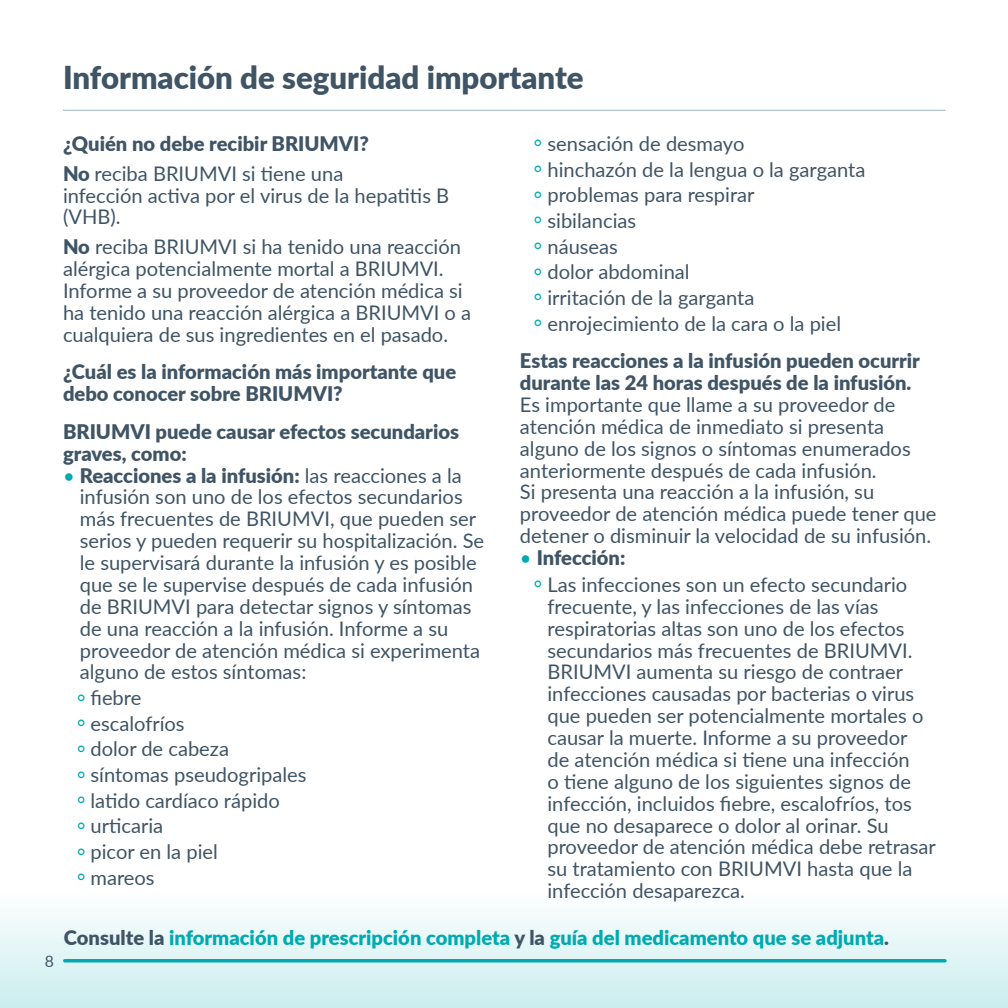
<style>
.page{position:relative;width:1008px;height:1008px;background:#fff}
.page>*{position:absolute;margin:0;border:0;box-sizing:border-box;transform-origin:0 0}
.Headlines{font:900 31.5px "Lato";color:#3f5465}
.Body_copy{font:20.12px/21.9px "Lato";color:#3f5465}
.Sub_bullets{font:20.12px/21.9px "Lato";color:#3f5465}
.Body_copy-2{font:900 20.12px/21.9px "Lato";color:#3f5465}
.Body_copy-3{font:900 20.12px "Lato";color:#00aab0}
.t1{font:15.75px "Lato";color:#3f5465}
.s1{font-weight:900}
.s2{color:#00aab0}
.s3{font-weight:400;color:#00aab0}
.s4{color:#3f5465}
</style>
<div class="page">
<div style="left:0;top:890px;width:1008px;height:118px;background:linear-gradient(to bottom,#fefefe,#c7eced)"></div>
<hr style="left:65px;top:959px;width:880px;height:3px;background:#00aab0">
<hr style="left:63px;top:110px;width:882px;height:1px;background:#9fb8c2">
<p class="Headlines" style="left:63px;top:54px;width:522px">Información de seguridad importante</p>
<p class="t1" style="left:45px;top:950px;width:11px">8</p>
<p class="Body_copy-2" style="left:63px;top:132px;width:308px">¿Quién no debe recibir BRIUMVI?</p>
<p class="Body_copy" style="left:63px;top:162px;width:282px"><span class="s1">No</span> reciba BRIUMVI si tiene una</p>
<p class="Body_copy" style="left:63px;top:183px;width:388px">infección activa por el virus de la hepatitis B (VHB).</p>
<p class="Body_copy" style="left:63px;top:235px;width:410px"><span class="s1">No</span> reciba BRIUMVI si ha tenido una reacción alérgica potencialmente mortal a BRIUMVI.<br>Informe a su proveedor de atención médica si ha tenido una reacción alérgica a BRIUMVI o a cualquiera de sus ingredientes en el pasado.</p>
<p class="Body_copy-2" style="left:63px;top:360px;width:395px">¿Cuál es la información más importante que debo conocer sobre BRIUMVI?</p>
<p class="Body_copy-2" style="left:63px;top:420px;width:398px">BRIUMVI puede causar efectos secundarios graves, como:</p>
<p class="Body_copy" style="left:80px;top:463px;width:406px;text-indent:-17px"><span class="s2">•</span> <span class="s1">Reacciones a la infusión:</span> las reacciones a la infusión son uno de los efectos secundarios más frecuentes de BRIUMVI, que pueden ser serios y pueden requerir su hospitalización. Se le supervisará durante la infusión y es posible que se le supervise después de cada infusión de BRIUMVI para detectar signos y síntomas de una reacción a la infusión. Informe a su proveedor de atención médica si experimenta alguno de estos síntomas:</p>
<p class="Body_copy" style="left:77px;top:686px;width:66px"><span class="s2">°</span> fiebre</p>
<p class="Body_copy" style="left:77px;top:712px;width:109px"><span class="s2">°</span> escalofríos</p>
<p class="Body_copy" style="left:77px;top:737px;width:154px"><span class="s2">°</span> dolor de cabeza</p>
<p class="Body_copy" style="left:77px;top:763px;width:231px"><span class="s2">°</span> síntomas pseudogripales</p>
<p class="Body_copy" style="left:77px;top:789px;width:204px"><span class="s2">°</span> latido cardíaco rápido</p>
<p class="Body_copy" style="left:77px;top:814px;width:88px"><span class="s2">°</span> urticaria</p>
<p class="Body_copy" style="left:77px;top:840px;width:142px"><span class="s2">°</span> picor en la piel</p>
<p class="Body_copy" style="left:77px;top:866px;width:79px"><span class="s2">°</span> mareos</p>
<p class="Body_copy" style="left:534px;top:132px;width:212px"><span class="s2">°</span> sensación de desmayo</p>
<p class="Sub_bullets" style="left:534px;top:158px;width:333px"><span class="s2">°</span> hinchazón de la lengua o la garganta</p>
<p class="Sub_bullets" style="left:534px;top:183px;width:222px"><span class="s2">°</span> problemas para respirar</p>
<p class="Sub_bullets" style="left:534px;top:209px;width:104px"><span class="s2">°</span> sibilancias</p>
<p class="Sub_bullets" style="left:534px;top:234px;width:85px"><span class="s2">°</span> náuseas</p>
<p class="Sub_bullets" style="left:534px;top:260px;width:157px"><span class="s2">°</span> dolor abdominal</p>
<p class="Sub_bullets" style="left:534px;top:286px;width:222px"><span class="s2">°</span> irritación de la garganta</p>
<p class="Sub_bullets" style="left:534px;top:311px;width:309px"><span class="s2">°</span> enrojecimiento de la cara o la piel</p>
<p class="Body_copy" style="left:520px;top:349px;width:418px"><span class="s1">Estas reacciones a la infusión pueden ocurrir durante las 24 horas después de la infusión.<br></span>Es importante que llame a su proveedor de atención médica de inmediato si presenta alguno de los signos o síntomas enumerados anteriormente después de cada infusión.<br>Si presenta una reacción a la infusión, su proveedor de atención médica puede tener que detener o disminuir la velocidad de su infusión.</p>
<p class="Body_copy-2" style="left:520px;top:546px;width:107px"><span class="s3">•</span> Infección:</p>
<p class="Sub_bullets" style="left:547px;top:573px;width:390px;text-indent:-13px"><span class="s2">°</span> Las infecciones son un efecto secundario frecuente, y las infecciones de las vías respiratorias altas son uno de los efectos secundarios más frecuentes de BRIUMVI.<br>BRIUMVI aumenta su riesgo de contraer infecciones causadas por bacterias o virus que pueden ser potencialmente mortales o causar la muerte. Informe a su proveedor<br>de atención médica si tiene una infección<br>o tiene alguno de los siguientes signos de infección, incluidos fiebre, escalofríos, tos que no desaparece o dolor al orinar. Su proveedor de atención médica debe retrasar su tratamiento con BRIUMVI hasta que la infección desaparezca.</p>
<p class="Body_copy-3" style="left:64px;top:923px;width:827px"><span class="s4">Consulte la</span> información de prescripción completa <span class="s4">y la</span> guía del medicamento que se adjunta<span class="s4">.</span></p>
</div>
